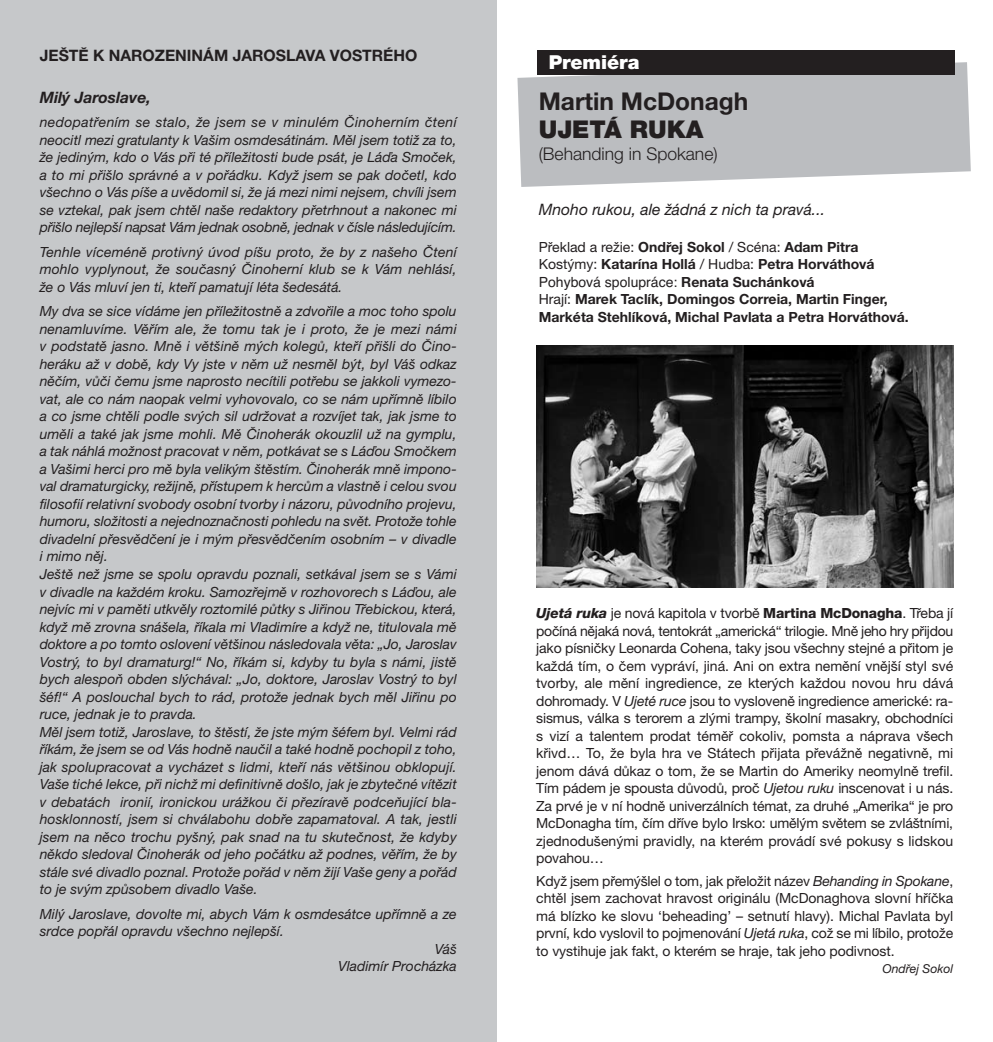
<style>
.page{position:relative;width:993px;height:1042px;background:#fff}
.page>*{position:absolute;margin:0;border:0;box-sizing:border-box;transform-origin:0 0}
.t1{font:700 24.5px "Helvetica Neue CE";color:#231f20}
.t2{font:900 24.5px "Helvetica Neue CE";color:#231f20}
.t3{font:900 19.25px "Helvetica Neue CE";color:#fff}
.t4{font:300 17.5px "Helvetica Neue CE";color:#231f20}
.t5{font:italic 15.75px "Helvetica Neue CE";color:#231f20}
.t6{font:700 15.75px "Helvetica Neue CE";color:#231f20}
.t7{font:italic 700 15.75px "Helvetica Neue CE";color:#231f20}
.t8{font:italic 14px/17.5px "Helvetica Neue CE";color:#231f20;text-align:justify}
.t9{font:14px/17.5px "Helvetica Neue CE";letter-spacing:-.005em;color:#231f20;text-align:justify}
.t10{font:700 14px/17.5px "Helvetica Neue CE";color:#231f20}
.t11{font:14px "Helvetica";color:#231f20}
.t12{font:italic 12.25px "Helvetica Neue CE";color:#231f20}
.s1{font-weight:400}
.s2{font-family:"Helvetica Neue CE";font-weight:700}
.s3{font-weight:800;font-style:italic}
.s4{font-weight:800}
.s5{font-style:italic}
</style>
<div class="page">
<svg style="left:517px;top:62px;width:453px;height:125px;background:#bfc1c3"></svg>
<div style="left:537px;top:50px;width:416px;height:24px;background:#231f20"></div>
<img style="left:536px;top:345px;width:416px;height:242px">
<div style="left:0;top:0;width:496px;height:1042px;background:#c6c8ca"></div>
<p class="t6" style="left:40px;top:50px;width:379px">JEŠTĚ K NAROZENINÁM JAROSLAVA VOSTRÉHO</p>
<p class="t7" style="left:40px;top:92px;width:113px">Milý Jaroslave,</p>
<p class="t8" style="left:40px;top:115px;width:418px">nedopatřením se stalo, že jsem se v minulém Činoherním čtení ne ocitl mezi gratulanty k Vašim osmdesátinám. Měl jsem totiž za to, že jediným, kdo o Vás při té příležitosti bude psát, je Láďa Smoček, a to mi přišlo správné a v pořádku. Když jsem se pak dočetl, kdo všechno o Vás píše a uvědomil si, že já mezi nimi nejsem, chvíli jsem se vztekal, pak jsem chtěl naše redaktory přetrhnout a nakonec mi přišlo nejlepší napsat Vám jednak osobně, jednak v čísle následujícím.</p>
<p class="t8" style="left:40px;top:245px;width:418px">Tenhle víceméně protivný úvod píšu proto, že by z našeho Čtení mohlo vyplynout, že současný Činoherní klub se k Vám nehlásí, že o Vás mluví jen ti, kteří pamatují léta šedesátá.</p>
<p class="t8" style="left:40px;top:304px;width:418px;text-align:left">My dva se sice vídáme jen příležitostně a zdvořile a moc toho spolu nenamluvíme. Věřím ale, že tomu tak je i proto, že je mezi námi v podstatě jasno. Mně i většině mých kolegů, kteří přišli do Čino&shy;heráku až v době, kdy Vy jste v něm už nesměl být, byl Váš odkaz něčím, vůči čemu jsme naprosto necítili potřebu se jakkoli vymezo&shy;vat, ale co nám naopak velmi vyhovovalo, co se nám upřímně líbilo a co jsme chtěli podle svých sil udržovat a rozvíjet tak, jak jsme to uměli a také jak jsme mohli. Mě Činoherák okouzlil už na gymplu, a tak náhlá možnost pracovat v něm, potkávat se s Láďou Smočkem a Vašimi herci pro mě byla velikým štěstím. Činoherák mně impono&shy;val dramaturgicky, režijně, přístupem k hercům a vlastně i celou svou filosofií relativní svobody osobní tvorby i názoru, původního projevu, humoru, složitosti a nejednoznačnosti pohledu na svět. Protože tohle divadelní přesvědčení je i mým přesvědčením osobním – v divadle i mimo něj.<br>Ještě než jsme se spolu opravdu poznali, setkával jsem se s Vámi v divadle na každém kroku. Samozřejmě v rozhovorech s Láďou, ale nejvíc mi v paměti utkvěly roztomilé půtky s Jiřinou Třebickou, která, když mě zrovna snášela, říkala mi Vladimíre a když ne, titulovala mě doktore a po tomto oslovení většinou následovala věta: „Jo, Jaroslav Vostrý, to byl dramaturg!“ No, říkám si, kdyby tu byla s námi, jistě bych alespoň obden slýchával: „Jo, doktore, Jaroslav Vostrý to byl šéf!“ A poslouchal bych to rád, protože jednak bych měl Jiřinu po ruce, jednak je to pravda.<br>Měl jsem totiž, Jaroslave, to štěstí, že jste mým šéfem byl. Velmi rád říkám, že jsem se od Vás hodně naučil a také hodně pochopil z toho, jak spolupracovat a vycházet s lidmi, kteří nás většinou obklopují.<br>Vaše tiché lekce, při nichž mi definitivně došlo, jak je zbytečné vítězit v debatách ironií, ironickou urážkou či přezíravě podceňující bla&shy;hosklonností, jsem si chválabohu dobře zapamatoval. A tak, jestli jsem na něco trochu pyšný, pak snad na tu skutečnost, že kdyby někdo sledoval Činoherák od jeho počátku až podnes, věřím, že by stále své divadlo poznal. Protože pořád v něm žijí Vaše geny a pořád to je svým způsobem divadlo Vaše.</p>
<p class="t8" style="left:40px;top:906px;width:418px">Milý Jaroslave, dovolte mi, abych Vám k osmdesátce upřímně a ze</p>
<p class="t8" style="left:40px;top:924px;width:246px">srdce popřál opravdu všechno nejlepší.</p>
<p class="t8" style="left:434px;top:941px;width:24px">Váš</p>
<p class="t8" style="left:338px;top:959px;width:120px">Vladimír Procházka</p>
<h2 class="t3" style="left:548px;top:55px;width:92px">Premiéra</h2>
<h1 class="t1" style="left:538px;top:92px;width:211px">Martin McDonagh</h1>
<h1 class="t2" style="left:538px;top:120px;width:166px">UJETÁ RUKA</h1>
<p class="t4" style="left:538px;top:148px;width:180px">(Behanding in Spokane)</p>
<p class="t5" style="left:538px;top:203px;width:288px">Mnoho rukou, ale žádná z nich ta pravá...</p>
<p class="t10" style="left:538px;top:239px;width:337px"><span class="s1">Překlad a režie:</span> Ondřej Sokol <span class="s1">/ Scéna:</span> Adam Pitra<br><span class="s1">Kostýmy:</span> Katarína Hollá <span class="s1">/ Hudba:</span> Petra Horváthová</p>
<p class="t11" style="left:538px;top:276px;width:277px">Pohybová spolupráce: <span class="s2">Renata Suchánková</span></p>
<p class="t10" style="left:538px;top:292px;width:371px"><span class="s1">Hrají:</span> Marek Taclík, Domingos Correia, Martin Finger,<br>Markéta Stehlíková, Michal Pavlata a Petra Horváthová.</p>
<p class="t9" style="left:536px;top:606px;width:418px"><span class="s3">Ujetá ruka</span> je nová kapitola v tvorbě <span class="s4">Martina McDonagha</span>. Třeba jí počíná nějaká nová, tentokrát „americká“ trilogie. Mně jeho hry přijdou jako písničky Leonarda Cohena, taky jsou všechny stejné a přitom je každá tím, o čem vypráví, jiná. Ani on extra nemění vnější styl své tvorby, ale mění ingredience, ze kterých každou novou hru dává dohromady. V <span class="s5">Ujeté ruce</span> jsou to vysloveně ingredience americké: ra&shy;sismus, válka s terorem a zlými trampy, školní masakry, obchodníci s vizí a talentem prodat téměř cokoliv, pomsta a náprava všech křivd… To, že byla hra ve Státech přijata převážně negativně, mi jenom dává důkaz o tom, že se Martin do Ameriky neomylně trefil.<br>Tím pádem je spousta důvodů, proč <span class="s5">Ujetou ruku</span> inscenovat i u nás.<br>Za prvé je v ní hodně univerzálních témat, za druhé „Amerika“ je pro McDonagha tím, čím dříve bylo Irsko: umělým světem se zvláštními, zjed no du šenými pravidly, na kterém provádí své pokusy s lidskou povahou…</p>
<p class="t9" style="left:536px;top:873px;width:418px">Když jsem přemýšlel o tom, jak přeložit název <span class="s5">Behanding in Spokane</span>, chtěl jsem zachovat hravost originálu (McDonaghova slovní hříčka má blízko ke slovu ‘beheading’ – setnutí hlavy). Michal Pavlata byl první, kdo vyslovil to pojmenování <span class="s5">Ujetá ruka</span>, což se mi líbilo, protože to vystihuje jak fakt, o kterém se hraje, tak jeho podivnost.</p>
<p class="t12" style="left:882px;top:964px;width:72px">Ondřej Sokol</p>
</div>
